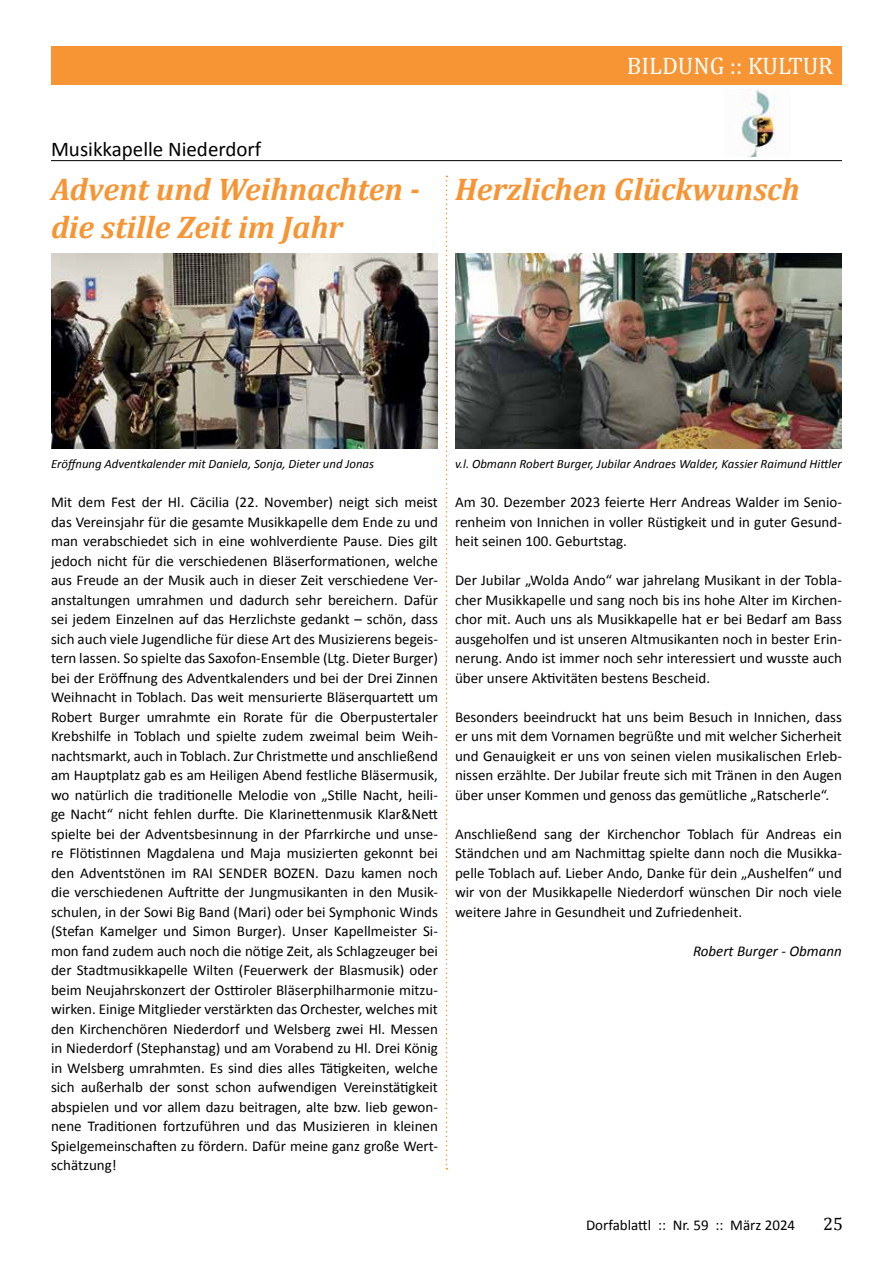
<style>
.page{position:relative;width:893px;height:1263px;background:#fff}
.page>*{position:absolute;margin:0;border:0;box-sizing:border-box;transform-origin:0 0}
.t1{font:italic 700 31.5px/37.8px "Cambria";color:#f79433}
.t2{font:24px "Cambria";color:#fff}
.t3{font:21px "Calibri";color:#000}
.t4{font:18px "Cambria";color:#000}
.t5{font:15px/19.5px "Calibri";color:#000;text-align:justify}
.t6{font:italic 15px "Calibri";color:#000}
.t7{font:italic 12.75px "Calibri";color:#000}
</style>
<div class="page">
<div style="left:51px;top:46px;width:791px;height:39px;background:#f79433"></div>
<hr style="left:51px;top:160px;width:791px;height:1px;background:#000">
<img style="left:51px;top:254px;width:387px;height:195px">
<img style="left:455px;top:254px;width:387px;height:195px">
<svg style="left:446px;top:176px;width:1px;height:993px"></svg>
<img style="left:741px;top:89px;width:35px;height:67px">
<h3 class="t3" style="left:51px;top:136px;width:212px">Musikkapelle Niederdorf</h3>
<h1 class="t1" style="left:51px;top:169px;width:371px">Advent und Weihnachten - die stille Zeit im Jahr</h1>
<h2 class="t2" style="left:627px;top:52px;width:208px">BILDUNG :: KULTUR</h2>
<h1 class="t1" style="left:455px;top:169px;width:346px">Herzlichen Glückwunsch</h1>
<p class="t7" style="left:51px;top:455px;width:325px">Eröffnung Adventkalender mit Daniela, Sonja, Dieter und Jonas</p>
<p class="t5" style="left:51px;top:492px;width:388px">Mit dem Fest der Hl. Cäcilia (22. November) neigt sich meist das Vereinsjahr für die gesamte Musikkapelle dem Ende zu und man verabschiedet sich in eine wohlverdiente Pause. Dies gilt jedoch nicht für die verschiedenen Bläserformationen, welche aus Freude an der Musik auch in dieser Zeit verschiedene Ver&shy;anstaltungen umrahmen und dadurch sehr bereichern. Dafür sei jedem Einzelnen auf das Herzlichste gedankt – schön, dass sich auch viele Jugendliche für diese Art des Musizierens begeis&shy;tern lassen. So spielte das Saxofon-Ensemble (Ltg. Dieter Burger) bei der Eröffnung des Adventkalenders und bei der Drei Zinnen Weihnacht in Toblach. Das weit mensurierte Bläserquartett um Robert Burger umrahmte ein Rorate für die Oberpustertaler Krebshilfe in Toblach und spielte zudem zweimal beim Weih&shy;nachtsmarkt, auch in Toblach. Zur Christmette und anschließend am Hauptplatz gab es am Heiligen Abend festliche Bläsermusik, wo natürlich die traditionelle Melodie von „Stille Nacht, heili&shy;ge Nacht“ nicht fehlen durfte. Die Klarinettenmusik Klar&amp;Nett spielte bei der Adventsbesinnung in der Pfarrkirche und unse&shy;re Flötistinnen Magdalena und Maja musizierten gekonnt bei den Adventstönen im RAI SENDER BOZEN. Dazu kamen noch die verschiedenen Auftritte der Jungmusikanten in den Musik&shy;schulen, in der Sowi Big Band (Mari) oder bei Symphonic Winds (Stefan Kamelger und Simon Burger). Unser Kapellmeister Si&shy;mon fand zudem auch noch die nötige Zeit, als Schlagzeuger bei der Stadtmusikkapelle Wilten (Feuerwerk der Blasmusik) oder beim Neujahrskonzert der Osttiroler Bläserphilharmonie mitzu&shy;wirken. Einige Mitglieder verstärkten das Orchester, welches mit den Kirchenchören Niederdorf und Welsberg zwei Hl. Messen in Niederdorf (Stephanstag) und am Vorabend zu Hl. Drei König in Welsberg umrahmten. Es sind dies alles Tätigkeiten, welche sich außerhalb der sonst schon aufwendigen Vereinstätigkeit abspielen und vor allem dazu beitragen, alte bzw. lieb gewon&shy;nene Traditionen fortzuführen und das Musizieren in kleinen Spielgemeinschaften zu fördern. Dafür meine ganz große Wert&shy;schätzung!</p>
<p class="t7" style="left:455px;top:455px;width:388px">v.l. Obmann Robert Burger, Jubilar Andraes Walder, Kassier Raimund Hittler</p>
<p class="t5" style="left:455px;top:492px;width:388px">Am 30. Dezember 2023 feierte Herr Andreas Walder im Senio&shy;renheim von Innichen in voller Rüstigkeit und in guter Gesund&shy;heit seinen 100. Geburtstag.</p>
<p class="t5" style="left:455px;top:570px;width:388px">Der Jubilar „Wolda Ando“ war jahrelang Musikant in der Tobla&shy;cher Musikkapelle und sang noch bis ins hohe Alter im Kirchen&shy;chor mit. Auch uns als Musikkapelle hat er bei Bedarf am Bass ausgeholfen und ist unseren Altmusikanten noch in bester Erin&shy;nerung. Ando ist immer noch sehr interessiert und wusste auch über unsere Aktivitäten bestens Bescheid.</p>
<p class="t5" style="left:455px;top:707px;width:388px">Besonders beeindruckt hat uns beim Besuch in Innichen, dass er uns mit dem Vornamen begrüßte und mit welcher Sicherheit und Genauigkeit er uns von seinen vielen musikalischen Erleb&shy;nissen erzählte. Der Jubilar freute sich mit Tränen in den Augen über unser Kommen und genoss das gemütliche „Ratscherle“.</p>
<p class="t5" style="left:455px;top:824px;width:388px">Anschließend sang der Kirchenchor Toblach für Andreas ein Ständchen und am Nachmittag spielte dann noch die Musikka&shy;pelle Toblach auf. Lieber Ando, Danke für dein „Aushelfen“ und wir von der Musikkapelle Niederdorf wünschen Dir noch viele weitere Jahre in Gesundheit und Zufriedenheit.</p>
<p class="t6" style="left:693px;top:940px;width:150px">Robert Burger - Obmann</p>
<p class="t5" style="left:586px;top:1215px;width:211px">Dorfablattl :: Nr. 59 :: März 2024</p>
<p class="t4" style="left:823px;top:1213px;width:21px">25</p>
</div>
